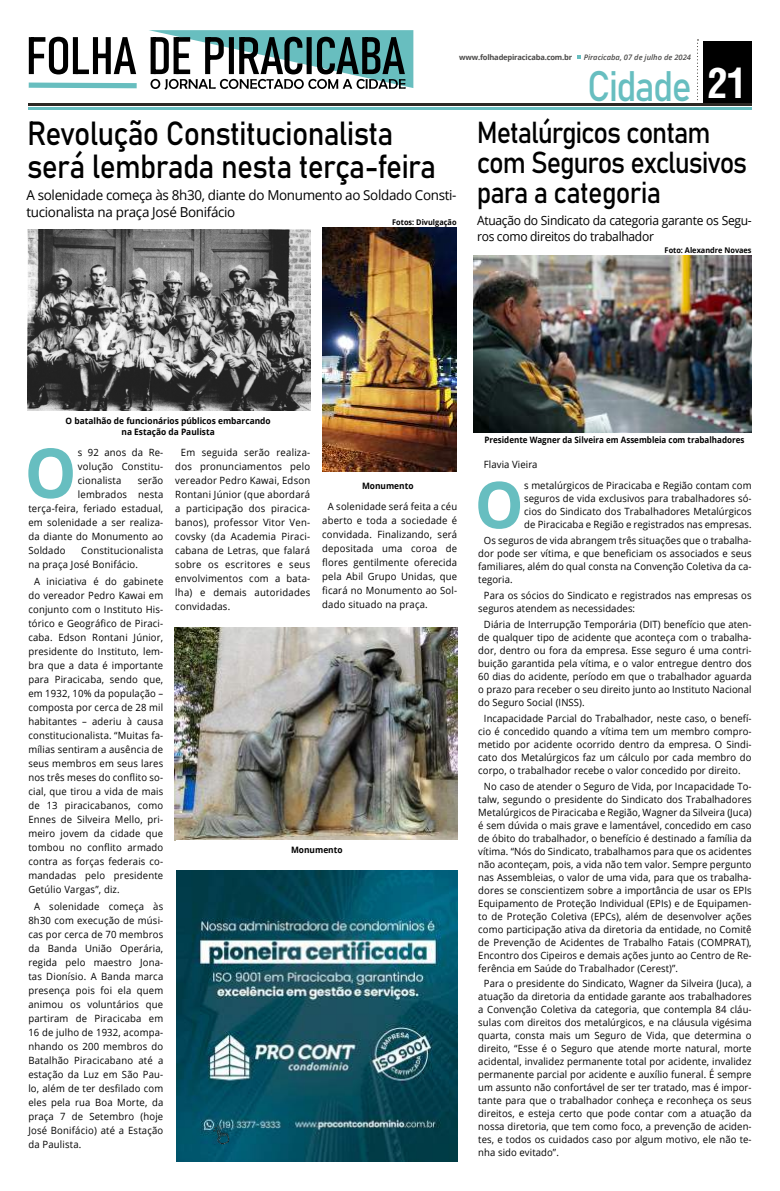
<style>
.page{position:relative;width:780px;height:1191px;background:#fff}
.page>*{position:absolute;margin:0;border:0;box-sizing:border-box;transform-origin:0 0}
.t1{font:700 68.8px "Open Sans";color:#67bec0;scale:.95 1}
.t2{font:700 64.6px "Open Sans";color:#67bec0;scale:.95 1}
.t3{font:42.1px "Bahnschrift";letter-spacing:-.045em;color:#67bec0;scale:.89 1}
.t4{font:33px/33px "Bahnschrift";letter-spacing:-.025em;color:#000;scale:.91 1}
.t5{font:30px/30px "Bahnschrift";letter-spacing:-.04em;color:#000;scale:.9 1}
.t6{font:13.7px/16.6px "Open Sans";letter-spacing:-.025em;color:#000}
.t7{font:12.7px/16.6px "Open Sans";letter-spacing:-.025em;color:#000;scale:.95 1}
.t8{font:10px/14px "Open Sans";letter-spacing:.01em;color:#000;text-align:justify;scale:.95 1}
.t9{font:700 8.8px/10.8px "Open Sans";color:#000;text-align:center;scale:.95 1}
.t10{font:700 8.8px "Open Sans";color:#000;scale:.91 1}
.t11{font:700 7.8px "Open Sans";color:#000;scale:.94 1}
.t12{font:700 7.6px "Open Sans";letter-spacing:-.025em;color:#4a4948}
.t13{font:italic 600 7.6px "Open Sans";color:#4a4948}
.s1{font-family:"Arena Condensed";font-weight:700;font-size:40.6px;color:#fff}
</style>
<div class="page">
<div style="left:703px;top:41px;width:48px;height:65px;background:#000"></div>
<hr style="left:28px;top:107px;width:723px;height:2px;background:#67bec0">
<hr style="left:28px;top:103px;width:723px;height:3px;background:#2c2824">
<svg style="left:697px;top:39px;width:1px;height:62px"></svg>
<svg style="left:577px;top:55px;width:3px;height:4px"></svg>
<svg style="left:28px;top:30px;width:385px;height:60px"></svg>
<img style="left:176px;top:871px;width:282px;height:290px">
<img style="left:212px;top:1124px;width:18px;height:20px">
<img style="left:27px;top:230px;width:283px;height:180px">
<img style="left:323px;top:227px;width:133px;height:245px">
<img style="left:174px;top:627px;width:284px;height:213px">
<img style="left:473px;top:256px;width:278px;height:177px">
<p class="t12" style="left:459px;top:52px;width:114px">www.folhadepiracicaba.com.br</p>
<p class="t13" style="left:583px;top:52px;width:109px">Piracicaba, 07 de julho de 2024</p>
<h3 class="t4" style="left:27px;top:114px;width:451px">Revolução Constitucionalista será lembrada nesta terça-feira</h3>
<h3 class="t6" style="left:26px;top:186px;width:431px">A solenidade começa às 8h30, diante do Monumento ao Soldado Consti&shy;tucionalista na praça José Bonifácio</h3>
<p class="t11" style="left:392px;top:216px;width:70px">Fotos: Divulgação</p>
<h3 class="t3" style="left:587px;top:55px;width:181px">Cidade <span class="s1">21</span></h3>
<h3 class="t5" style="left:477px;top:115px;width:302px">Metalúrgicos contam com Seguros exclusivos para a categoria</h3>
<p class="t11" style="left:664px;top:244px;width:94px">Foto: Alexandre Novaes</p>
<p class="t7" style="left:477px;top:211px;width:291px">Atuação do Sindicato da categoria garante os Segu&shy;ros como direitos do trabalhador</p>
<p class="t9" style="left:66px;top:415px;width:217px">O batalhão de funcionários públicos embarcando na Estação da Paulista</p>
<h1 class="t1" style="left:25px;top:424px;width:56px">O</h1>
<p class="t8" style="left:78px;top:445px;width:91px">s 92 anos da Re&shy;volução Constitu&shy;cionalista</p>
<p class="t8" style="left:138px;top:473px;width:28px">serão</p>
<p class="t8" style="left:78px;top:487px;width:91px">lembrados nesta</p>
<p class="t8" style="left:28px;top:501px;width:143px">terça-feira, feriado estadual,</p>
<p class="t8" style="left:28px;top:515px;width:143px">em solenidade a ser realiza-</p>
<p class="t8" style="left:28px;top:529px;width:143px">da diante do Monumento ao</p>
<p class="t8" style="left:28px;top:543px;width:41px">Soldado</p>
<p class="t8" style="left:28px;top:543px;width:143px;text-indent:53px">Constitucionalista na praça José Bonifácio.</p>
<p class="t8" style="left:28px;top:574px;width:143px;text-indent:6px">A iniciativa é do gabinete do vereador Pedro Kawai em conjunto com o Instituto His&shy;tórico e Geográfico de Piraci&shy;caba. Edson Rontani Júnior, presidente do Instituto, lem&shy;bra que a data é importante para Piracicaba, sendo que, em 1932, 10% da população – composta por cerca de 28 mil habitantes – aderiu à causa constitucionalista. “Muitas fa&shy;mílias sentiram a ausência de seus membros em seus lares nos três meses do conflito so&shy;cial, que tirou a vida de mais de 13 piracicabanos, como Ennes de Silveira Mello, pri&shy;meiro jovem da cidade que tombou no conflito armado contra as forças federais co&shy;mandadas pelo presidente Getúlio Vargas”, diz.</p>
<p class="t8" style="left:28px;top:899px;width:144px;text-indent:6px">A solenidade começa às 8h30 com execução de músi&shy;cas por cerca de 70 membros da Banda União Operária, regida pelo maestro Jona&shy;tas Dionísio. A Banda marca presença pois foi ela quem animou os voluntários que partiram de Piracicaba em 16 de julho de 1932, acompa&shy;nhando os 200 membros do Batalhão Piracicabano até a estação da Luz em São Pau&shy;lo, além de ter desfilado com eles pela rua Boa Morte, da praça 7 de Setembro (hoje José Bonifácio) até a Estação da Paulista.</p>
<p class="t8" style="left:175px;top:445px;width:143px;text-indent:6px">Em seguida serão realiza&shy;dos pronunciamentos pelo vereador Pedro Kawai, Edson Rontani Júnior (que abordará a participação dos piracica&shy;banos), professor Vitor Ven&shy;covsky (da Academia Piraci&shy;cabana de Letras, que falará sobre os escritores e seus envolvimentos com a bata&shy;lha) e demais autoridades convidadas.</p>
<p class="t9" style="left:362px;top:480px;width:56px">Monumento</p>
<p class="t8" style="left:322px;top:499px;width:143px;text-indent:6px">A solenidade será feita a céu aberto e toda a sociedade é convidada. Finalizando, será depositada uma coroa de flores gentilmente oferecida pela Abil Grupo Unidas, que ficará no Monumento ao Sol&shy;dado situado na praça.</p>
<p class="t9" style="left:291px;top:843px;width:56px">Monumento</p>
<p class="t10" style="left:484px;top:434px;width:287px">Presidente Wagner da Silveira em Assembleia com trabalhadores</p>
<p class="t8" style="left:484px;top:457px;width:58px">Flavia Vieira</p>
<h2 class="t2" style="left:474px;top:459px;width:53px">O</h2>
<p class="t8" style="left:524px;top:479px;width:241px;line-height:13px">s metalúrgicos de Piracicaba e Região contam com seguros de vida exclusivos para trabalhadores só&shy;cios do Sindicato dos Trabalhadores Metalúrgicos de Piracicaba e Região e registrados nas empresas.</p>
<p class="t8" style="left:478px;top:534px;width:289px;line-height:13px;text-indent:6px">Os seguros de vida abrangem três situações que o trabalha&shy;dor pode ser vítima, e que beneficiam os associados e seus familiares, além do qual consta na Convenção Coletiva da ca&shy;tegoria.</p>
<p class="t8" style="left:478px;top:588px;width:289px;line-height:13px;text-indent:6px">Para os sócios do Sindicato e registrados nas empresas os seguros atendem as necessidades:</p>
<p class="t8" style="left:478px;top:617px;width:289px;line-height:13px;text-indent:6px">Diária de Interrupção Temporária (DIT) benefício que aten&shy;de qualquer tipo de acidente que aconteça com o trabalha&shy;dor, dentro ou fora da empresa. Esse seguro é uma contri&shy;buição garantida pela vítima, e o valor entregue dentro dos 60 dias do acidente, período em que o trabalhador aguarda o prazo para receber o seu direito junto ao Instituto Nacional do Seguro Social (INSS).</p>
<p class="t8" style="left:478px;top:711px;width:289px;line-height:13px;text-indent:6px">Incapacidade Parcial do Trabalhador, neste caso, o benefí&shy;cio é concedido quando a vítima tem um membro compro&shy;metido por acidente ocorrido dentro da empresa. O Sindi&shy;cato dos Metalúrgicos faz um cálculo por cada membro do corpo, o trabalhador recebe o valor concedido por direito.</p>
<p class="t8" style="left:478px;top:779px;width:289px;line-height:13px;text-indent:6px">No caso de atender o Seguro de Vida, por Incapacidade To&shy;talw, segundo o presidente do Sindicato dos Trabalhadores Metalúrgicos de Piracicaba e Região, Wagner da Silveira (Juca) é sem dúvida o mais grave e lamentável, concedido em caso de óbito do trabalhador, o benefício é destinado a família da vítima. “Nós do Sindicato, trabalhamos para que os acidentes não aconteçam, pois, a vida não tem valor. Sempre pergunto nas Assembleias, o valor de uma vida, para que os trabalha&shy;dores se conscientizem sobre a importância de usar os EPIs Equipamento de Proteção Individual (EPIs) e de Equipamen&shy;to de Proteção Coletiva (EPCs), além de desenvolver ações como participação ativa da diretoria da entidade, no Comitê de Prevenção de Acidentes de Trabalho Fatais (COMPRAT), Encontro dos Cipeiros e demais ações junto ao Centro de Re&shy;ferência em Saúde do Trabalhador (Cerest)”.</p>
<p class="t8" style="left:478px;top:977px;width:289px;line-height:13px;text-indent:6px">Para o presidente do Sindicato, Wagner da Silveira (Juca), a atuação da diretoria da entidade garante aos trabalhadores a Convenção Coletiva da categoria, que contempla 84 cláu&shy;sulas com direitos dos metalúrgicos, e na cláusula vigésima quarta, consta mais um Seguro de Vida, que determina o direito, “Esse é o Seguro que atende morte natural, morte acidental, invalidez permanente total por acidente, invalidez permanente parcial por acidente e auxílio funeral. É sempre um assunto não confortável de ser ter tratado, mas é impor&shy;tante para que o trabalhador conheça e reconheça os seus direitos, e esteja certo que pode contar com a atuação da nossa diretoria, que tem como foco, a prevenção de aciden&shy;tes, e todos os cuidados caso por algum motivo, ele não te&shy;nha sido evitado”.</p>
</div>
